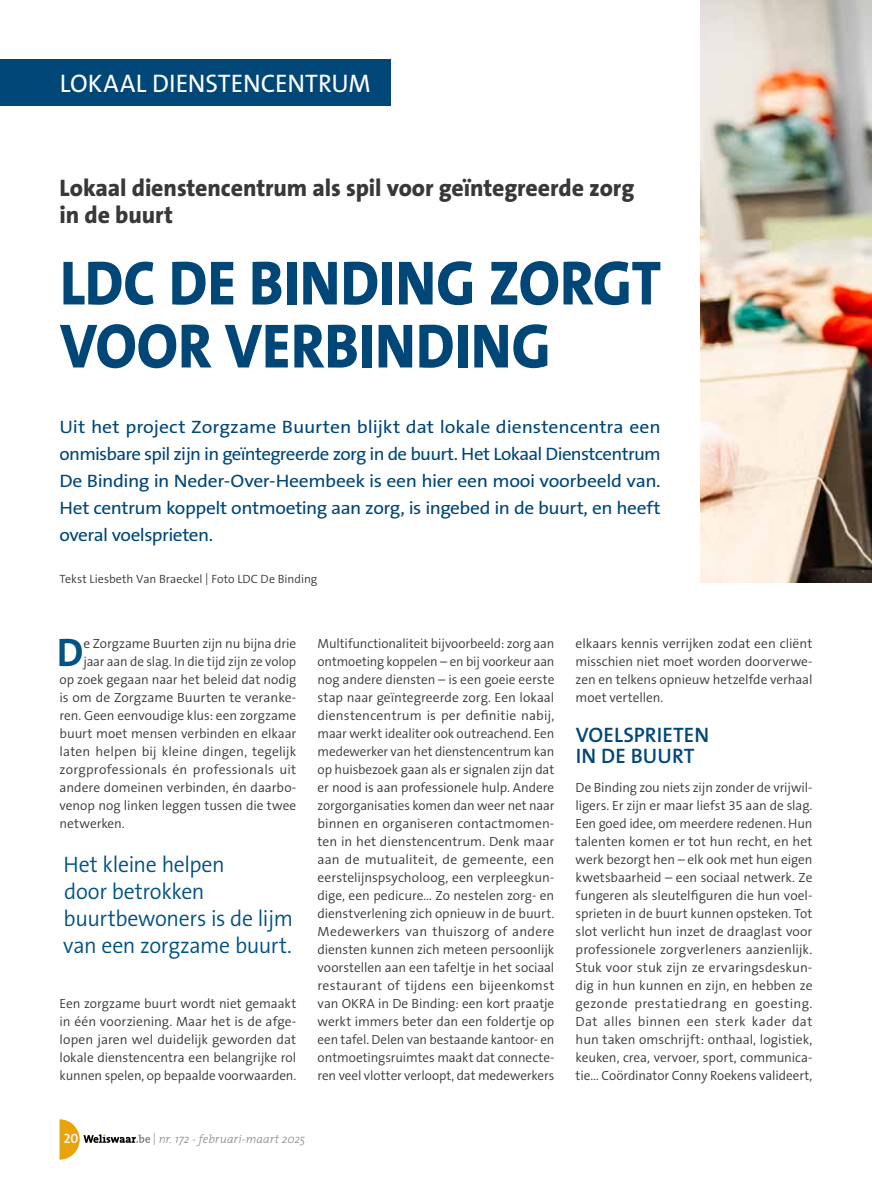
<style>
.page{position:relative;width:872px;height:1191px;background:#fff}
.page>*{position:absolute;margin:0;border:0;box-sizing:border-box;transform-origin:0 0}
.t1{font:800 63px/63px "The Sans B W8";color:#004778;scale:.93 1}
.t2{font:700 40.05px "The Sans B W7";color:#005382}
.t3{font:25.5px "The Sans B W5 Plain";color:#fff}
.t4{font:800 24px/27px "The Sans B W8";letter-spacing:-.005em;color:#383937}
.t5{font:300 22.5px/27px "The Sans B W4";letter-spacing:-.015em;color:#005382}
.t6{font:600 21px/21px "The Sans B W6";letter-spacing:.005em;color:#004778}
.t7{font:18px/27px "The Sans B W5 Plain";letter-spacing:-.03em;color:#004778;text-align:justify;scale:1.09 1}
.t8{font:13.5px "The Mix Semi Bold Caps";color:#fff}
.t9{font:300 13.35px/18px "The Sans B W4";letter-spacing:-.005em;color:#383937;text-align:justify}
.t10{font:300 13.35px "The Sans B W4";letter-spacing:.015em;color:#383937}
.t11{font:300 12px "The Sans B W4";color:#383937}
.t12{font:italic 300 12px "The Mix";color:#878988}
</style>
<div class="page">
<div style="left:0;top:60px;width:391px;height:46px;background:#004778"></div>
<img style="left:700px;top:0;width:172px;height:583px">
<svg style="left:60px;top:1119px;width:90px;height:40px"></svg>
<h3 class="t3" style="left:60px;top:67px;width:312px">LOKAAL DIENSTENCENTRUM</h3>
<h3 class="t4" style="left:60px;top:175px;width:576px">Lokaal dienstencentrum als spil voor geïntegreerde zorg in de buurt</h3>
<h1 class="t1" style="left:60px;top:252px;width:648px">LDC DE BINDING ZORGT<br>VOOR VERBINDING</h1>
<p class="t7" style="left:60px;top:413px;width:553px">Uit het project Zorgzame Buurten blijkt dat lokale dienstencentra een onmisbare spil zijn in geïntegreerde zorg in de buurt. Het Lokaal Dienstcentrum De Binding in Neder-Over-Heembeek is een hier een mooi voorbeeld van.<br>Het centrum koppelt ontmoeting aan zorg, is ingebed in de buurt, en heeft overal voelsprieten.</p>
<p class="t11" style="left:60px;top:571px;width:259px">Tekst Liesbeth Van Braeckel | Foto LDC De Binding</p>
<h2 class="t2" style="left:57px;top:627px;width:28px">D</h2>
<p class="t9" style="left:83px;top:635px;width:214px">e Zorgzame Buurten zijn nu bijna drie</p>
<p class="t9" style="left:83px;top:653px;width:214px">jaar aan de slag. In die tijd zijn ze volop</p>
<p class="t9" style="left:60px;top:671px;width:238px">op zoek gegaan naar het beleid dat nodig</p>
<p class="t9" style="left:60px;top:689px;width:238px">is om de Zorgzame Buurten te veranke-</p>
<p class="t9" style="left:60px;top:707px;width:238px">ren. Geen eenvoudige klus: een zorgzame</p>
<p class="t9" style="left:60px;top:725px;width:238px">buurt moet mensen verbinden en elkaar</p>
<p class="t9" style="left:60px;top:743px;width:238px">laten helpen bij kleine dingen, tegelijk</p>
<p class="t10" style="left:60px;top:761px;width:238px">zorgprofessionals én professionals uit</p>
<p class="t9" style="left:60px;top:779px;width:238px">andere domeinen verbinden, én daarbo-</p>
<p class="t9" style="left:60px;top:797px;width:238px">venop nog linken leggen tussen die twee</p>
<p class="t9" style="left:60px;top:815px;width:67px">netwerken.</p>
<h3 class="t5" style="left:63px;top:850px;width:231px">Het kleine helpen<br>door betrokken buurtbewoners is de lijm van een zorgzame buurt.</h3>
<p class="t9" style="left:60px;top:995px;width:238px">Een zorgzame buurt wordt niet gemaakt in één voorziening. Maar het is de afge&shy;lopen jaren wel duidelijk geworden dat lokale dienstencentra een belangrijke rol kunnen spelen, op bepaalde voorwaarden.</p>
<p class="t9" style="left:317px;top:635px;width:238px">Multifunctionaliteit bijvoorbeeld: zorg aan ontmoeting koppelen – en bij voorkeur aan nog andere diensten – is een goeie eerste stap naar geïntegreerde zorg. Een lokaal dienstencentrum is per definitie nabij, maar werkt idealiter ook outreachend. Een medewerker van het dienstencentrum kan op huisbezoek gaan als er signalen zijn dat er nood is aan professionele hulp. Andere zorgorganisaties komen dan weer net naar binnen en organiseren contactmomen&shy;ten in het dienstencentrum. Denk maar aan de mutualiteit, de gemeente, een eerstelijnspsycholoog, een verpleegkun&shy;dige, een pedicure… Zo nestelen zorg- en dienstverlening zich opnieuw in de buurt.<br>Medewerkers van thuiszorg of andere diensten kunnen zich meteen persoonlijk voorstellen aan een tafeltje in het sociaal restaurant of tijdens een bijeenkomst van OKRA in De Binding: een kort praatje werkt immers beter dan een foldertje op een tafel. Delen van bestaande kantoor- en ontmoetingsruimtes maakt dat connecte&shy;ren veel vlotter verloopt, dat medewerkers</p>
<p class="t9" style="left:575px;top:635px;width:238px">elkaars kennis verrijken zodat een cliënt misschien niet moet worden doorverwe&shy;zen en telkens opnieuw hetzelfde verhaal moet vertellen.</p>
<h3 class="t6" style="left:576px;top:724px;width:135px">VOELSPRIETEN<br>IN DE BUURT</h3>
<p class="t9" style="left:575px;top:779px;width:238px">De Binding zou niets zijn zonder de vrijwil&shy;ligers. Er zijn er maar liefst 35 aan de slag.<br>Een goed idee, om meerdere redenen. Hun talenten komen er tot hun recht, en het werk bezorgt hen – elk ook met hun eigen kwetsbaarheid – een sociaal netwerk. Ze fungeren als sleutelfiguren die hun voel&shy;sprieten in de buurt kunnen opsteken. Tot slot verlicht hun inzet de draaglast voor professionele zorgverleners aanzienlijk.<br>Stuk voor stuk zijn ze ervaringsdeskun&shy;dig in hun kunnen en zijn, en hebben ze gezonde prestatiedrang en goesting.<br>Dat alles binnen een sterk kader dat hun taken omschrijft: onthaal, logistiek, keuken, crea, vervoer, sport, communica&shy;tie… Coördinator Conny Roekens valideert,</p>
<p class="t8" style="left:64px;top:1127px;width:16px">20</p>
<p class="t12" style="left:153px;top:1128px;width:154px">| nr. 172 - februari-maart 2025</p>
</div>
